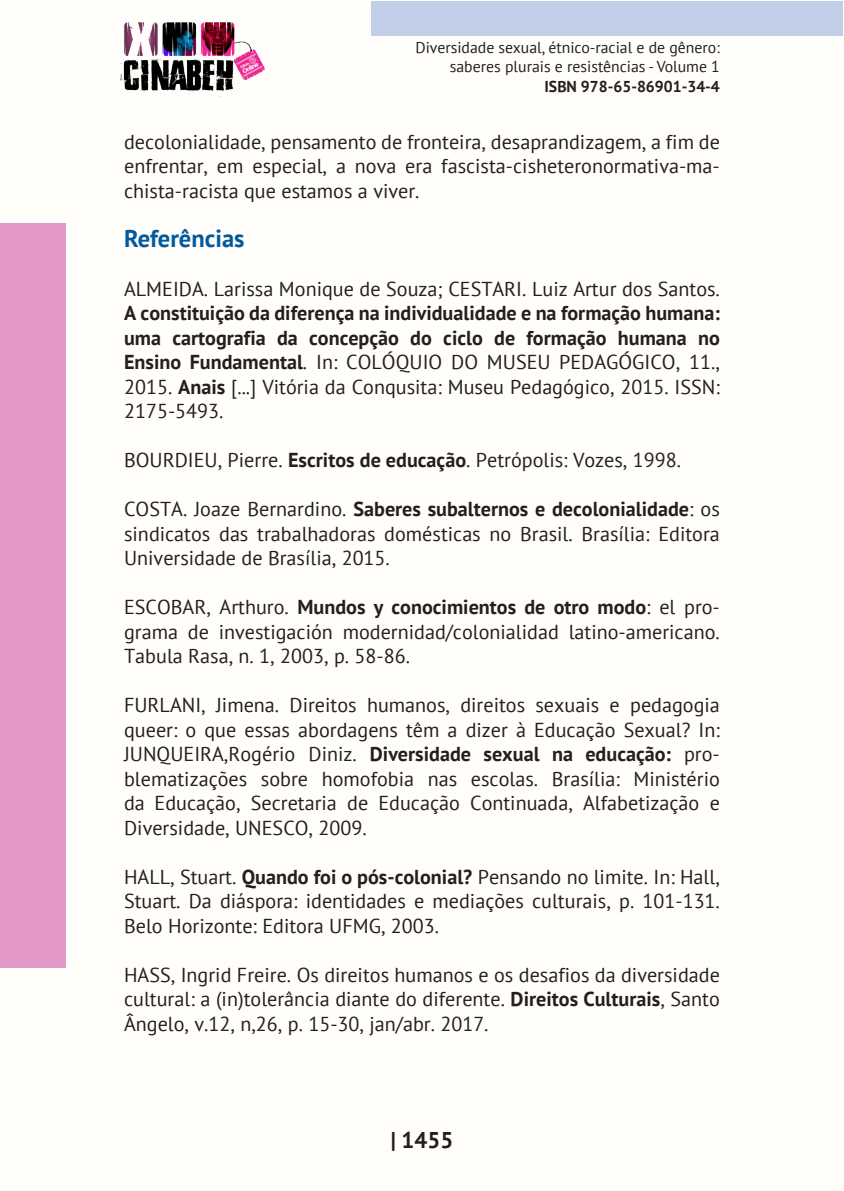
<style>
.page{position:relative;width:844px;height:1191px;background:#fff}
.page>*{position:absolute;margin:0;border:0;box-sizing:border-box;transform-origin:0 0}
._9_SUBTÍTULOS{font:700 24.5px "PT Sans";color:#015b9e}
.t1{font:700 22.75px "PT Sans";color:#231f20}
._11_REFERENCIAS{font:20.12px/24.5px "PT Sans";color:#231f20;text-align:justify}
._8_CORPO{font:20.12px/24.5px "PT Sans";color:#231f20;text-align:justify}
.t2{font:15.75px/18.9px "PT Sans";color:#231f20;text-align:right}
.t3{font:700 15.75px "PT Sans";color:#231f20}
.s1{font-weight:700}
</style>
<div class="page">
<div style="left:0;top:0;width:843px;height:1191px;background:#fffefa"></div>
<div style="left:371px;top:1px;width:471px;height:35px;background:#c2cde7"></div>
<div style="left:0;top:223px;width:65px;height:744px;background:#e198c7"></div>
<img style="left:120px;top:22px;width:144px;height:75px">
<p class="t2" style="left:415px;top:38px;width:306px">Diversidade sexual, étnico-racial e de gênero: saberes plurais e resistências - Volume 1</p>
<p class="t3" style="left:544px;top:76px;width:177px">ISBN 978-65-86901-34-4</p>
<p class="_8_CORPO" style="left:124px;top:129px;width:597px">decolonialidade, pensamento de fronteira, desaprandizagem, a fim de enfrentar, em especial, a nova era fascista-cisheteronormativa-ma&shy;chista-racista que estamos a viver.</p>
<p class="_9_SUBTÍTULOS" style="left:124px;top:222px;width:122px">Referências</p>
<p class="_11_REFERENCIAS" style="left:124px;top:276px;width:597px">ALMEIDA. Larissa Monique de Souza; CESTARI. Luiz Artur dos Santos.<br><span class="s1">A constituição da diferença na individualidade e na formação humana: uma cartografia da concepção do ciclo de formação humana no Ensino Fundamental</span>. In: COLÓQUIO DO MUSEU PEDAGÓGICO, 11., 2015. <span class="s1">Anais</span> [...] Vitória da Conqusita: Museu Pedagógico, 2015. ISSN:<br>2175-5493.</p>
<p class="_11_REFERENCIAS" style="left:124px;top:447px;width:558px">BOURDIEU, Pierre. <span class="s1">Escritos de educação</span>. Petrópolis: Vozes, 1998.</p>
<p class="_11_REFERENCIAS" style="left:124px;top:496px;width:597px">COSTA. Joaze Bernardino. <span class="s1">Saberes subalternos e decolonialidade</span>: os sindicatos das trabalhadoras domésticas no Brasil. Brasília: Editora Universidade de Brasília, 2015.</p>
<p class="_11_REFERENCIAS" style="left:124px;top:594px;width:597px">ESCOBAR, Arthuro. <span class="s1">Mundos y conocimientos de otro modo</span>: el pro&shy;grama de investigación modernidad/colonialidad latino-americano.<br>Tabula Rasa, n. 1, 2003, p. 58-86.</p>
<p class="_11_REFERENCIAS" style="left:124px;top:692px;width:597px">FURLANI, Jimena. Direitos humanos, direitos sexuais e pedagogia queer: o que essas abordagens têm a dizer à Educação Sexual? In:<br>JUNQUEIRA,Rogério Diniz. <span class="s1">Diversidade sexual na educação:</span> pro&shy;blematizações sobre homofobia nas escolas. Brasília: Ministério da Educação, Secretaria de Educação Continuada, Alfabetização e Diversidade, UNESCO, 2009.</p>
<p class="_11_REFERENCIAS" style="left:124px;top:864px;width:597px">HALL, Stuart. <span class="s1">Quando foi o pós-colonial?</span> Pensando no limite. In: Hall, Stuart. Da diáspora: identidades e mediações culturais, p. 101-131.<br>Belo Horizonte: Editora UFMG, 2003.</p>
<p class="_11_REFERENCIAS" style="left:124px;top:962px;width:597px">HASS, Ingrid Freire. Os direitos humanos e os desafios da diversidade cultural: a (in)tolerância diante do diferente. <span class="s1">Direitos Culturais</span>, Santo Ângelo, v.12, n,26, p. 15-30, jan/abr. 2017.</p>
<p class="t1" style="left:390px;top:1125px;width:64px">| 1455</p>
</div>
